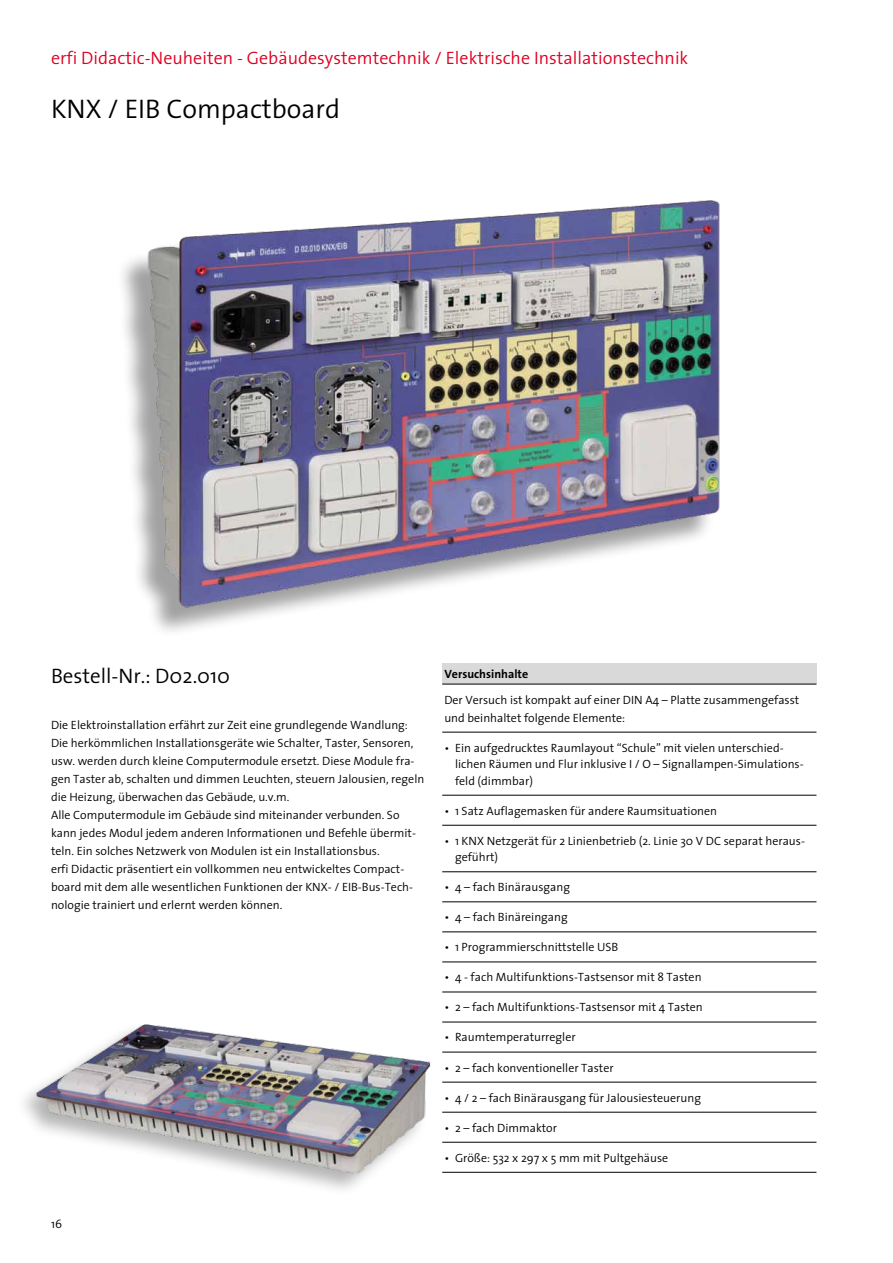
<style>
.page{position:relative;width:893px;height:1263px;background:#fff}
.page>*{position:absolute;margin:0;border:0;box-sizing:border-box;transform-origin:0 0}
.t1{font:300 27px "The Sans";color:#000}
.t2{font:300 21px "The Sans";color:#000}
.t3{font:300 18px "The Sans";color:#df0023}
.t4{font:300 12px/18px "The Sans";color:#000}
.t5{font:700 12px "The Sans";color:#000}
</style>
<div class="page">
<div style="left:442px;top:663px;width:374px;height:21px;background:#d9d9d9"></div>
<hr style="left:442px;top:732px;width:374px;height:1px;background:#000">
<hr style="left:442px;top:795px;width:374px;height:1px;background:#000">
<hr style="left:442px;top:825px;width:374px;height:1px;background:#000">
<hr style="left:442px;top:871px;width:374px;height:1px;background:#000">
<hr style="left:442px;top:901px;width:374px;height:1px;background:#000">
<hr style="left:442px;top:931px;width:374px;height:1px;background:#000">
<hr style="left:442px;top:961px;width:374px;height:1px;background:#000">
<hr style="left:442px;top:991px;width:374px;height:1px;background:#000">
<hr style="left:442px;top:1022px;width:374px;height:1px;background:#000">
<hr style="left:442px;top:1052px;width:374px;height:1px;background:#000">
<hr style="left:442px;top:1082px;width:374px;height:1px;background:#000">
<hr style="left:442px;top:1112px;width:374px;height:1px;background:#000">
<hr style="left:442px;top:1142px;width:374px;height:1px;background:#000">
<hr style="left:442px;top:1172px;width:374px;height:1px;background:#000">
<hr style="left:442px;top:684px;width:374px;height:1px;background:#000">
<img style="left:122px;top:200px;width:598px;height:432px">
<img style="left:24px;top:1024px;width:407px;height:166px">
<h3 class="t3" style="left:51px;top:43px;width:639px">erfi Didactic-Neuheiten - Gebäudesystemtechnik / Elektrische Installationstechnik</h3>
<h1 class="t1" style="left:51px;top:86px;width:291px">KNX / EIB Compactboard</h1>
<h2 class="t2" style="left:51px;top:659px;width:181px">Bestell-Nr.: D02.010</h2>
<p class="t4" style="left:51px;top:715px;width:375px">Die Elektroinstallation erfährt zur Zeit eine grundlegende Wandlung:<br>Die herkömmlichen Installationsgeräte wie Schalter, Taster, Sensoren, usw. werden durch kleine Computermodule ersetzt. Diese Module fra&shy;gen Taster ab, schalten und dimmen Leuchten, steuern Jalousien, regeln die Heizung, überwachen das Gebäude, u.v.m.<br>Alle Computermodule im Gebäude sind miteinander verbunden. So kann jedes Modul jedem anderen Informationen und Befehle übermit&shy;teln. Ein solches Netzwerk von Modulen ist ein Installationsbus.<br>erfi Didactic präsentiert ein vollkommen neu entwickeltes Compact&shy;board mit dem alle wesentlichen Funktionen der KNX- / EIB-Bus-Tech&shy;nologie trainiert und erlernt werden können.</p>
<p class="t5" style="left:444px;top:664px;width:85px">Versuchsinhalte</p>
<p class="t4" style="left:444px;top:690px;width:356px">Der Versuch ist kompakt auf einer DIN A4 – Platte zusammengefasst und beinhaltet folgende Elemente:</p>
<p class="t4" style="left:455px;top:739px;width:350px;line-height:16.5px;text-indent:-11px">• Ein aufgedrucktes Raumlayout “Schule” mit vielen unterschied&shy;lichen Räumen und Flur inklusive I / O – Signallampen-Simulations&shy;feld (dimmbar)</p>
<p class="t4" style="left:444px;top:801px;width:274px">• 1 Satz Auflagemasken für andere Raumsituationen</p>
<p class="t4" style="left:455px;top:832px;width:351px;line-height:16.5px;text-indent:-11px">• 1 KNX Netzgerät für 2 Linienbetrieb (2. Linie 30 V DC separat heraus&shy;geführt)</p>
<p class="t4" style="left:444px;top:878px;width:127px">• 4 – fach Binärausgang</p>
<p class="t4" style="left:444px;top:908px;width:125px">• 4 – fach Binäreingang</p>
<p class="t4" style="left:444px;top:938px;width:175px">• 1 Programmierschnittstelle USB</p>
<p class="t4" style="left:444px;top:968px;width:259px">• 4 - fach Multifunktions-Tastsensor mit 8 Tasten</p>
<p class="t4" style="left:444px;top:998px;width:260px">• 2 – fach Multifunktions-Tastsensor mit 4 Tasten</p>
<p class="t4" style="left:444px;top:1028px;width:133px">• Raumtemperaturregler</p>
<p class="t4" style="left:444px;top:1058px;width:171px">• 2 – fach konventioneller Taster</p>
<p class="t4" style="left:444px;top:1088px;width:258px">• 4 / 2 – fach Binärausgang für Jalousiesteuerung</p>
<p class="t4" style="left:444px;top:1118px;width:114px">• 2 – fach Dimmaktor</p>
<p class="t4" style="left:444px;top:1148px;width:225px">• Größe: 532 x 297 x 5 mm mit Pultgehäuse</p>
<p class="t4" style="left:51px;top:1215px;width:13px">16</p>
</div>
